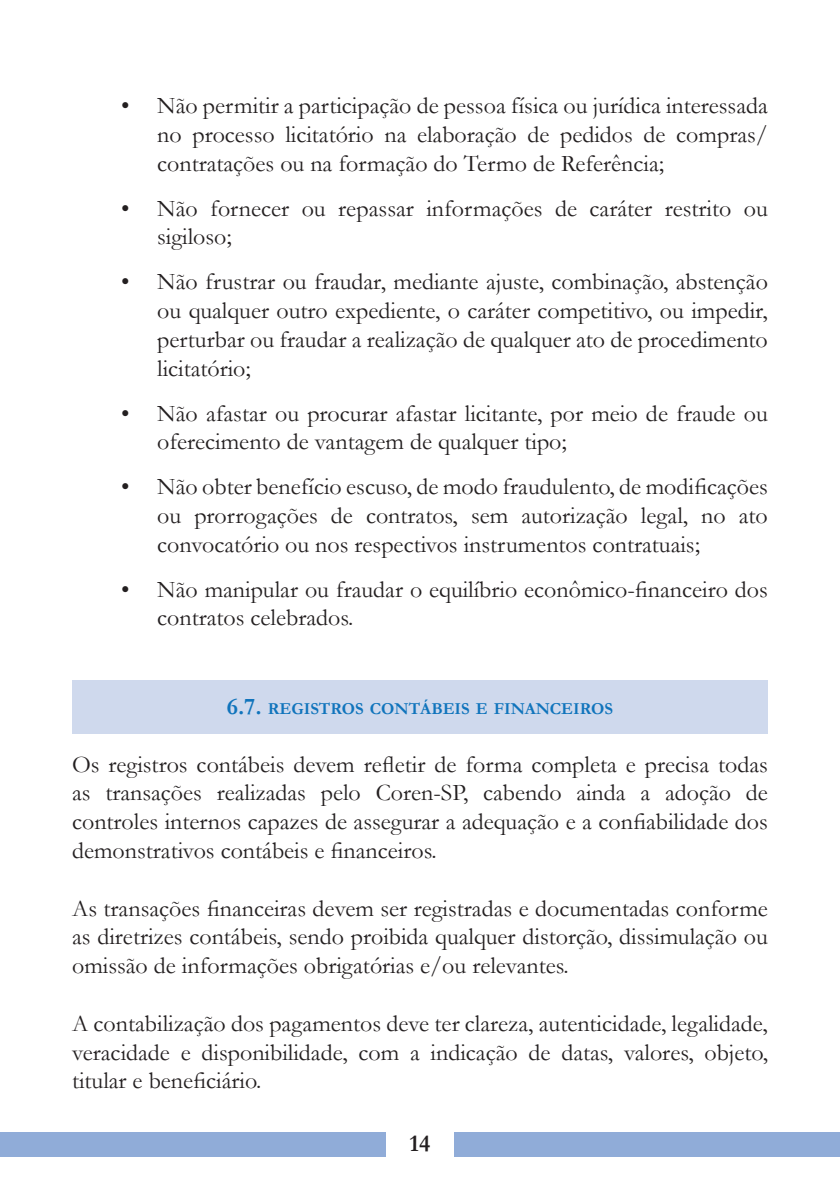
<style>
.page{position:relative;width:840px;height:1191px;background:#fff}
.page>*{position:absolute;margin:0;border:0;box-sizing:border-box;transform-origin:0 0}
.t1{font:24px/28.8px "Garamond";color:#231f20;text-align:justify}
.t2{font:700 24px "Garamond";color:#231f20}
.t3{font:700 16.8px "Garamond";color:#1074bc}
.s1{font-size:24px}
</style>
<div class="page">
<div style="left:0;top:1132px;width:839px;height:25px;background:#90acd8"></div>
<div style="left:386px;top:1119px;width:67px;height:49px;background:#fff"></div>
<div style="left:72px;top:680px;width:695px;height:54px;background:#cfd9ed"></div>
<p class="t1" style="left:157px;top:91px;width:612px;text-indent:-36px">• Não permitir a participação de pessoa física ou jurídica interessada no processo licitatório na elaboração de pedidos de compras/ contratações ou na formação do Termo de Referência;</p>
<p class="t1" style="left:157px;top:193px;width:612px;text-indent:-36px">• Não fornecer ou repassar informações de caráter restrito ou sigiloso;</p>
<p class="t1" style="left:157px;top:267px;width:612px;text-indent:-36px">• Não frustrar ou fraudar, mediante ajuste, combinação, abstenção ou qualquer outro expediente, o caráter competitivo, ou impedir, perturbar ou fraudar a realização de qualquer ato de procedimento licitatório;</p>
<p class="t1" style="left:157px;top:398px;width:611px;text-indent:-36px">• Não afastar ou procurar afastar licitante, por meio de fraude ou oferecimento de vantagem de qualquer tipo;</p>
<p class="t1" style="left:157px;top:471px;width:612px;text-indent:-36px">• Não obter benefício escuso, de modo fraudulento, de modificações ou prorrogações de contratos, sem autorização legal, no ato convocatório ou nos respectivos instrumentos contratuais;</p>
<p class="t1" style="left:157px;top:574px;width:612px;text-indent:-36px">• Não manipular ou fraudar o equilíbrio econômico-financeiro dos contratos celebrados.</p>
<p class="t3" style="left:227px;top:697px;width:387px"><span class="s1">6.7.</span> REGISTROS CONTÁBEIS E FINANCEIROS</p>
<p class="t1" style="left:72px;top:749px;width:697px">Os registros contábeis devem refletir de forma completa e precisa todas as transações realizadas pelo Coren-SP, cabendo ainda a adoção de controles internos capazes de assegurar a adequação e a confiabilidade dos demonstrativos contábeis e financeiros.</p>
<p class="t1" style="left:72px;top:893px;width:697px">As transações financeiras devem ser registradas e documentadas conforme as diretrizes contábeis, sendo proibida qualquer distorção, dissimulação ou omissão de informações obrigatórias e/ou relevantes.</p>
<p class="t1" style="left:72px;top:1008px;width:697px">A contabilização dos pagamentos deve ter clareza, autenticidade, legalidade, veracidade e disponibilidade, com a indicação de datas, valores, objeto, titular e beneficiário.</p>
<p class="t2" style="left:409px;top:1127px;width:22px">14</p>
</div>
